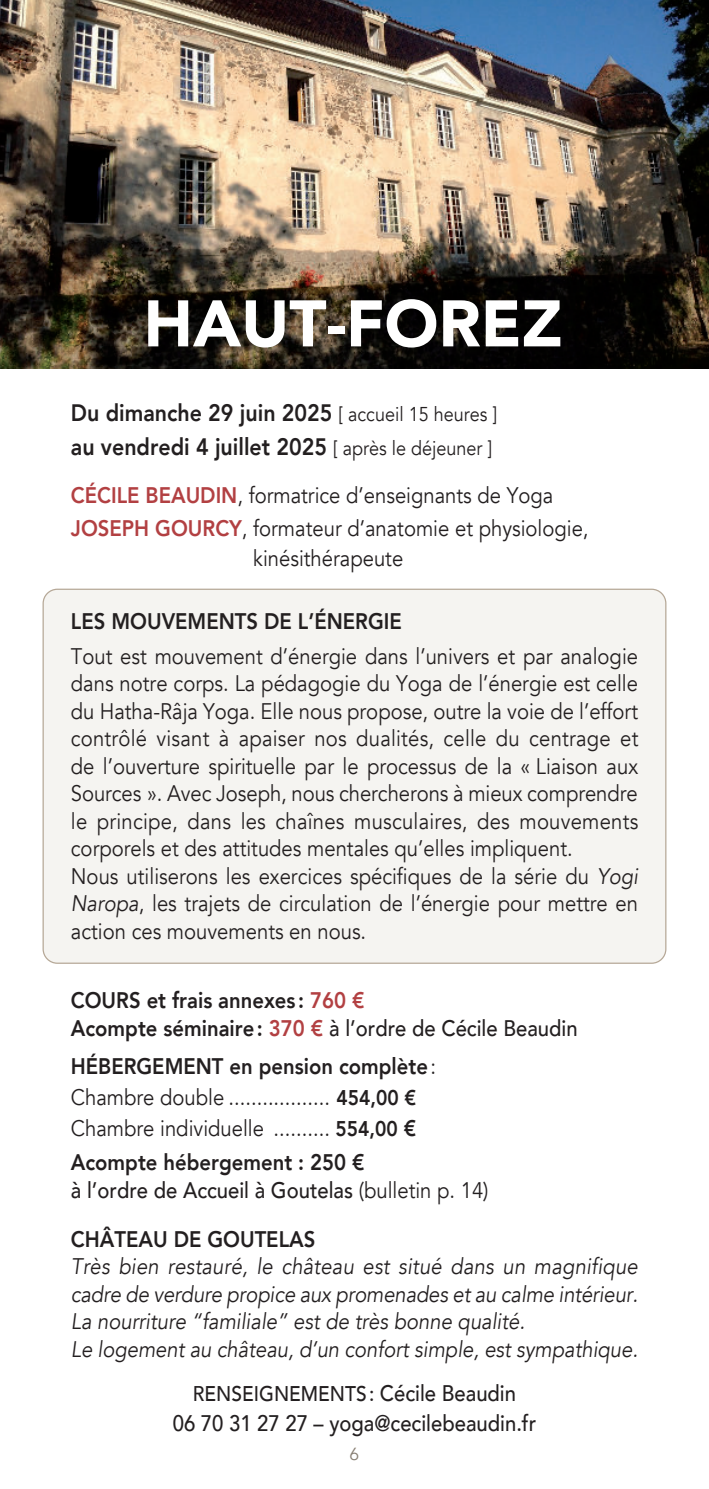
<style>
.page{position:relative;width:709px;height:1489px;background:#fff}
.page>*{position:absolute;margin:0;border:0;box-sizing:border-box;transform-origin:0 0}
.t1{font:900 65px "Avenir";color:#fff}
.t2{font:800 23.75px/34.5px "Avenir";color:#231f20;scale:.9 1}
.t3{font:22.5px/27.5px "Avenir";color:#231f20;scale:.9 1}
.t4{font:italic 22.5px/27.5px "Avenir";color:#231f20;scale:.9 1}
.t5{font:800 22.5px/27.5px "Avenir";color:#231f20;scale:.9 1}
.t6{font:500 22.5px/27.5px "Avenir";color:#231f20;scale:.9 1}
.t7{font:500 21.25px "Avenir";color:#231f20;scale:.9 1}
.t8{font:17.5px "Avenir";color:#877e72}
.s1{font-weight:400;font-size:20px}
.s2{font-weight:800;color:#b24042}
.s3{font-style:italic}
.s4{color:#b24042}
.s5{font-weight:500}
.s6{font-weight:800}
.s7{font-weight:800;font-size:21.25px}
.s8{font-weight:400}
.s9{font-size:22.5px}
</style>
<div class="page">
<div style="left:43px;top:589px;width:623px;height:374px;background:#f5f4f1;border-radius:14px"></div>
<img style="left:0;top:0;width:709px;height:369px">
<h1 class="t1" style="left:143px;top:286px;width:420px">HAUT-FOREZ</h1>
<p class="t2" style="left:71px;top:396px;width:475px">Du dimanche 29 juin 2025 <span class="s1">[ accueil 15 heures ] </span>au vendredi 4 juillet 2025 <span class="s1">[ après le déjeuner ]</span></p>
<p class="t3" style="left:71px;top:480px;width:576px;line-height:33.5px"><span class="s2">CÉCILE BEAUDIN</span>, formatrice d’enseignants de Yoga<br><span class="s2">JOSEPH GOURCY</span>, formateur d’anatomie et physiologie,</p>
<p class="t3" style="left:253px;top:547px;width:168px">kinésithérapeute</p>
<p class="t5" style="left:71px;top:608px;width:369px">LES MOUVEMENTS DE L’ÉNERGIE</p>
<p class="t3" style="left:71px;top:644px;width:632px">Tout est mouvement d’énergie dans l’univers et par analogie dans notre corps. La pédagogie du Yoga de l’énergie est celle du Hatha-Râja Yoga. Elle nous propose, outre la voie de l’effort contrôlé visant à apaiser nos dualités, celle du centrage et de l’ouverture spirituelle par le processus de la « Liaison aux Sources ». Avec Joseph, nous chercherons à mieux comprendre le principe, dans les chaînes musculaires, des mouvements corporels et des attitudes mentales qu’elles impliquent.<br>Nous utiliserons les exercices spécifiques de la série du <span class="s3">Yogi Naropa</span>, les trajets de circulation de l’énergie pour mettre en action ces mouvements en nous.</p>
<p class="t5" style="left:71px;top:986px;width:564px">COURS et frais annexes : <span class="s4">760 €<br></span>Acompte séminaire : <span class="s4">370 €</span> <span class="s5">à l’ordre de Cécile Beaudin</span></p>
<p class="t3" style="left:71px;top:1052px;width:407px;line-height:31px"><span class="s6">HÉBERGEMENT en pension complète</span> :<br>Chambre double .................. <span class="s7">454,00 €<br></span>Chambre individuelle .......... <span class="s7">554,00</span> <span class="s6">€</span></p>
<p class="t6" style="left:71px;top:1150px;width:465px"><span class="s6">Acompte hébergement : 250 €<br></span>à l’ordre de Accueil à Goutelas <span class="s8">(bulletin p. 14)</span></p>
<p class="t5" style="left:71px;top:1225px;width:273px">CHÂTEAU DE GOUTELAS</p>
<p class="t4" style="left:71px;top:1254px;width:631px">Très bien restauré, le château est situé dans un magnifique cadre de verdure propice aux promenades et au calme intérieur.<br>La nourriture “familiale” est de très bonne qualité.<br>Le logement au château, d’un confort simple, est sympathique.</p>
<p class="t7" style="left:193px;top:1384px;width:360px">RENSEIGNEMENTS : <span class="s9">Cécile Beaudin</span></p>
<p class="t6" style="left:173px;top:1411px;width:405px">06 70 31 27 27 – yoga@cecilebeaudin.fr</p>
<p class="t8" style="left:349px;top:1446px;width:11px">6</p>
</div>
